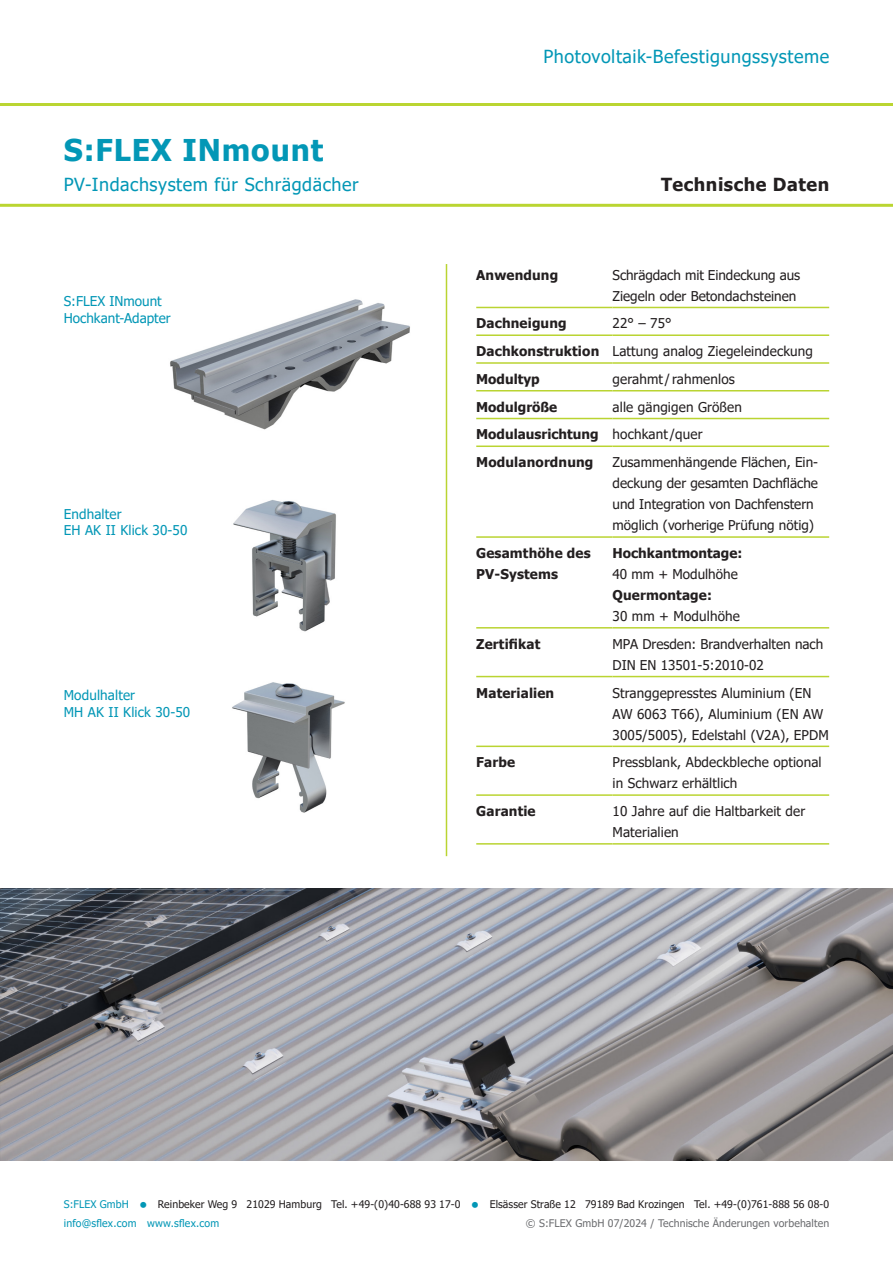
<style>
.page{position:relative;width:893px;height:1263px;background:#fff}
.page>*{position:absolute;margin:0;border:0;box-sizing:border-box;transform-origin:0 0}
.t1{font:700 30px "Tahoma";letter-spacing:.03em;color:#0397b6}
.t2{font:18px "Tahoma";letter-spacing:.03em;color:#0397b6}
.t3{font:700 18px "Tahoma";letter-spacing:.03em;color:#231f20}
.t4{font:13.5px/21px "Tahoma";letter-spacing:.01em;color:#231f20}
.t5{font:700 13.5px/21px "Tahoma";letter-spacing:.01em;color:#231f20}
.t6{font:13.5px/16.5px "Tahoma";letter-spacing:.01em;color:#0397b6}
.t7{font:10.5px "Tahoma";letter-spacing:.01em;color:#231f20}
.t8{font:10.5px "Tahoma";letter-spacing:.01em;color:#6c6d70}
.t9{font:10.5px "Tahoma";letter-spacing:.02em;color:#0397b6}
.s1{font-weight:400}
</style>
<div class="page">
<hr style="left:0;top:103px;width:893px;height:3px;background:#bad531">
<svg style="left:0;top:204px;width:893px;height:3px;background:#bed73e"></svg>
<hr style="left:446px;top:264px;width:1px;height:592px;background:#bad432">
<hr style="left:476px;top:334px;width:136px;height:2px;background:#bad432">
<hr style="left:476px;top:362px;width:136px;height:2px;background:#bad432">
<hr style="left:476px;top:390px;width:136px;height:1px;background:#bad432">
<hr style="left:476px;top:418px;width:136px;height:1px;background:#bad432">
<hr style="left:476px;top:445px;width:136px;height:2px;background:#bad432">
<hr style="left:476px;top:536px;width:136px;height:2px;background:#bad432">
<hr style="left:476px;top:627px;width:136px;height:1px;background:#bad432">
<hr style="left:612px;top:334px;width:217px;height:2px;background:#bad432">
<hr style="left:612px;top:362px;width:217px;height:2px;background:#bad432">
<hr style="left:612px;top:390px;width:217px;height:1px;background:#bad432">
<hr style="left:612px;top:418px;width:217px;height:1px;background:#bad432">
<hr style="left:612px;top:445px;width:217px;height:2px;background:#bad432">
<hr style="left:612px;top:536px;width:217px;height:2px;background:#bad432">
<hr style="left:612px;top:627px;width:217px;height:1px;background:#bad432">
<hr style="left:476px;top:676px;width:136px;height:1px;background:#bad432">
<hr style="left:476px;top:745px;width:136px;height:2px;background:#bad432">
<hr style="left:476px;top:794px;width:136px;height:2px;background:#bad432">
<hr style="left:476px;top:843px;width:136px;height:2px;background:#bad432">
<hr style="left:612px;top:676px;width:217px;height:1px;background:#bad432">
<hr style="left:612px;top:745px;width:217px;height:2px;background:#bad432">
<hr style="left:612px;top:794px;width:217px;height:2px;background:#bad432">
<hr style="left:612px;top:843px;width:217px;height:2px;background:#bad432">
<hr style="left:476px;top:307px;width:136px;height:1px;background:#bad432">
<hr style="left:612px;top:307px;width:217px;height:1px;background:#bad432">
<img style="left:170px;top:299px;width:240px;height:131px">
<img style="left:0;top:889px;width:893px;height:272px">
<img style="left:233px;top:500px;width:103px;height:132px">
<img style="left:232px;top:682px;width:113px;height:131px">
<p class="t1" style="left:64px;top:129px;width:261px">S:FLEX INmount</p>
<p class="t2" style="left:64px;top:173px;width:296px">PV-Indachsystem für Schrägdächer</p>
<p class="t6" style="left:64px;top:294px;width:99px">S:FLEX INmount</p>
<p class="t6" style="left:64px;top:310px;width:108px">Hochkant-Adapter</p>
<p class="t6" style="left:64px;top:506px;width:125px">Endhalter<br>EH AK II Klick 30-50</p>
<p class="t6" style="left:64px;top:688px;width:128px">Modulhalter<br>MH AK II Klick 30-50</p>
<h2 class="t2" style="left:543px;top:45px;width:287px">Photovoltaik-Befestigungssysteme</h2>
<h2 class="t3" style="left:661px;top:172px;width:170px">Technische Daten</h2>
<p class="t5" style="left:476px;top:265px;width:83px">Anwendung</p>
<p class="t4" style="left:612px;top:265px;width:189px">Schrägdach mit Eindeckung aus<br>Ziegeln oder Betondachsteinen</p>
<p class="t5" style="left:476px;top:314px;width:92px">Dachneigung</p>
<p class="t4" style="left:612px;top:314px;width:61px">22° – 75°</p>
<p class="t5" style="left:476px;top:341px;width:125px">Dachkonstruktion</p>
<p class="t4" style="left:612px;top:341px;width:202px">Lattung analog Ziegeleindeckung</p>
<p class="t5" style="left:476px;top:369px;width:65px">Modultyp</p>
<p class="t4" style="left:612px;top:369px;width:124px">gerahmt/rahmenlos</p>
<p class="t5" style="left:476px;top:397px;width:83px">Modulgröße</p>
<p class="t4" style="left:612px;top:397px;width:131px">alle gängigen Größen</p>
<p class="t5" style="left:476px;top:425px;width:124px">Modulausrichtung</p>
<p class="t4" style="left:612px;top:425px;width:92px">hochkant/quer</p>
<p class="t5" style="left:476px;top:452px;width:119px">Modulanordnung</p>
<p class="t4" style="left:612px;top:453px;width:207px">Zusammenhängende Flächen, Ein&shy;deckung der gesamten Dachfläche und Integration von Dachfenstern möglich (vorherige Prüfung nötig)</p>
<p class="t5" style="left:476px;top:543px;width:116px">Gesamthöhe des<br>PV-Systems</p>
<p class="t5" style="left:612px;top:543px;width:131px">Hochkantmontage:<br><span class="s1">40 mm + Modulhöhe<br></span>Quermontage:<br><span class="s1">30 mm + Modulhöhe</span></p>
<p class="t5" style="left:476px;top:634px;width:66px">Zertifikat</p>
<p class="t4" style="left:612px;top:634px;width:212px">MPA Dresden: Brandverhalten nach</p>
<p class="t4" style="left:612px;top:655px;width:153px">DIN EN 13501-5:2010-02</p>
<p class="t5" style="left:476px;top:683px;width:79px">Materialien</p>
<p class="t4" style="left:612px;top:683px;width:218px">Stranggepresstes Aluminium (EN<br>AW 6063 T66), Aluminium (EN AW<br>3005/5005), Edelstahl (V2A), EPDM</p>
<p class="t5" style="left:476px;top:752px;width:40px">Farbe</p>
<p class="t4" style="left:612px;top:753px;width:211px">Pressblank, Abdeckbleche optional in Schwarz erhältlich</p>
<p class="t5" style="left:476px;top:801px;width:61px">Garantie</p>
<p class="t4" style="left:612px;top:801px;width:194px">10 Jahre auf die Haltbarkeit der</p>
<p class="t4" style="left:612px;top:822px;width:68px">Materialien</p>
<p class="t9" style="left:64px;top:1197px;width:66px">S:FLEX GmbH</p>
<p class="t7" style="left:158px;top:1197px;width:304px">Reinbeker Weg 9 21029 Hamburg Tel. +49-(0)40-688 93 17-0</p>
<p class="t7" style="left:490px;top:1197px;width:341px">Elsässer Straße 12 79189 Bad Krozingen Tel. +49-(0)761-888 56 08-0</p>
<p class="t9" style="left:64px;top:1216px;width:157px">info@sflex.com www.sflex.com</p>
<p class="t8" style="left:526px;top:1216px;width:305px">© S:FLEX GmbH 07/2024 / Technische Änderungen vorbehalten</p>
</div>
